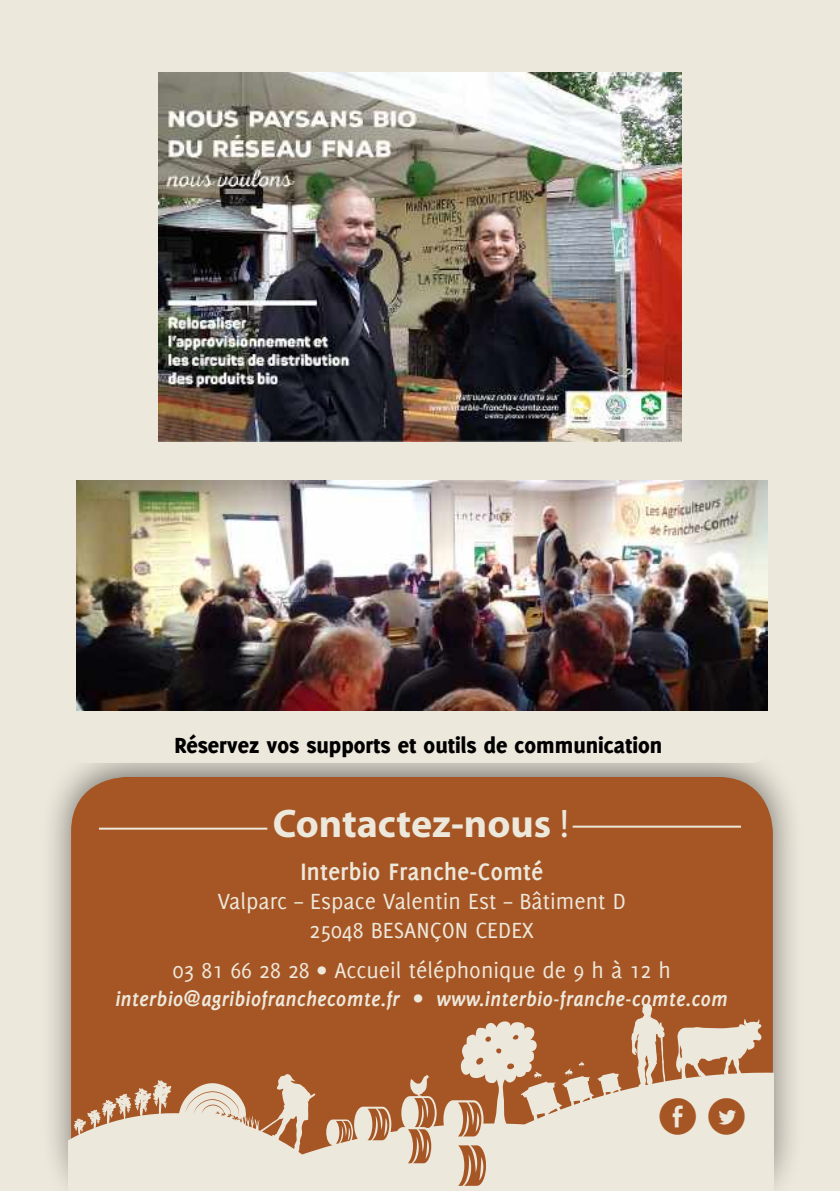
<style>
.page{position:relative;width:840px;height:1191px;background:#fff}
.page>*{position:absolute;margin:0;border:0;box-sizing:border-box;transform-origin:0 0}
.t1{font:700 40px "Myriad Pro";color:#ede8dc}
.t2{font:36px "Social Media Circled";color:#a65624}
.t3{font:700 26px "Delicious";color:#ede8dc}
.t4{font:24px/28.8px "Delicious";color:#ede8dc;text-align:center}
.t5{font:800 24px "Delicious";color:#000}
.t6{font:italic 700 22px "Delicious";color:#ede8dc}
.s1{font-weight:400}
.s2{font-weight:400;font-style:normal;font-size:24px}
</style>
<div class="page">
<div style="left:0;top:0;width:839px;height:1191px;background:#ede8dc"></div>
<div style="left:39px;top:739px;width:765px;height:452px;background:#000;opacity:.5"></div>
<div style="left:71px;top:777px;width:701px;height:227px;background:#a65624"></div>
<hr style="left:572px;top:825px;width:168px;height:2px;background:#ede8dc">
<hr style="left:99px;top:827px;width:168px;height:2px;background:#ede8dc">
<svg style="left:68px;top:1004px;width:705px;height:187px"></svg>
<div style="left:71px;top:727px;width:695px;height:36px;background:#ede8dc;border-radius:14px"></div>
<img style="left:76px;top:480px;width:691px;height:230px">
<img style="left:159px;top:72px;width:522px;height:369px">
<p class="t5" style="left:174px;top:731px;width:489px">Réservez vos supports et outils de communication</p>
<h1 class="t1" style="left:272px;top:797px;width:297px">Contactez-nous <span class="s1">!</span></h1>
<p class="t3" style="left:300px;top:856px;width:244px">Interbio Franche-Comté</p>
<p class="t4" style="left:218px;top:886px;width:409px">Valparc – Espace Valentin Est – Bâtiment D<br>25048 BESANÇON CEDEX</p>
<p class="t4" style="left:173px;top:955px;width:499px">03 81 66 28 28 • Accueil téléphonique de 9 h à 12 h</p>
<p class="t6" style="left:115px;top:986px;width:614px">interbio@agribiofranchecomte.fr <span class="s2">•</span> www.interbio-franche-comte.com</p>
<h2 class="t2" style="left:659px;top:1098px;width:88px">E D</h2>
</div>
